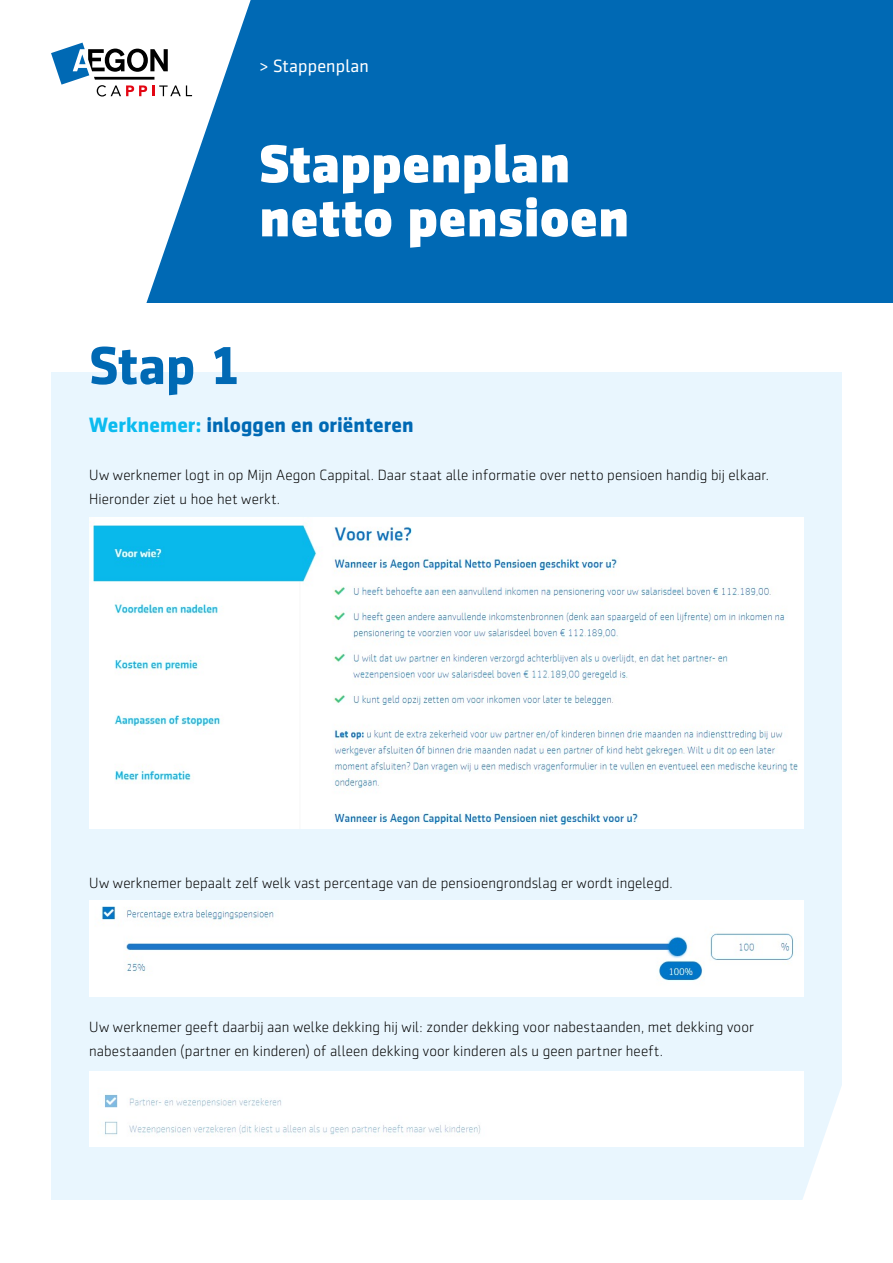
<style>
.page{position:relative;width:893px;height:1263px;background:#fff}
.page>*{position:absolute;margin:0;border:0;box-sizing:border-box;transform-origin:0 0}
.Cover_heading_diap{font:800 54px/54px "Sentico Sans DT";letter-spacing:.005em;color:#fff}
.Heading{font:700 54px "Sentico Sans DT";color:#0069b4}
.BODY_kopje_niveau_1{font:700 21px "Sentico Sans DT";color:#0069b4}
.COVER_Aegon_productg{font:18px "Sentico Sans DT";letter-spacing:.005em;color:#fff}
.BODY_platte_tekst{font:300 15px/24px "Sentico Sans DT";letter-spacing:.005em;color:#000}
.s1{color:#0bbbef}
</style>
<div class="page">
<div style="left:0;top:0;width:893px;height:303px;background:#0069b4"></div>
<svg style="left:0;top:0;width:251px;height:303px;fill:#fff"></svg>
<svg style="left:51px;top:43px;width:141px;height:54px;background:#b8c0c9"></svg>
<div style="left:51px;top:372px;width:791px;height:828px;background:#e9f6fe"></div>
<svg style="left:794px;top:1086px;width:48px;height:114px"></svg>
<img style="left:89px;top:517px;width:715px;height:312px">
<img style="left:89px;top:900px;width:715px;height:96px">
<div style="left:89px;top:1071px;width:715px;height:75px;background:#fff"></div>
<p class="COVER_Aegon_productg" style="left:259px;top:56px;width:111px">&gt; Stappenplan</p>
<p class="Cover_heading_diap" style="left:259px;top:136px;width:371px">Stappenplan netto pensioen</p>
<p class="Heading" style="left:89px;top:334px;width:153px">Stap 1</p>
<p class="BODY_kopje_niveau_1" style="left:89px;top:413px;width:326px"><span class="s1">Werknemer:</span> inloggen en oriënteren</p>
<p class="BODY_platte_tekst" style="left:89px;top:463px;width:681px">Uw werknemer logt in op Mijn Aegon Cappital. Daar staat alle informatie over netto pensioen handig bij elkaar.<br>Hieronder ziet u hoe het werkt.</p>
<p class="BODY_platte_tekst" style="left:89px;top:871px;width:585px">Uw werknemer bepaalt zelf welk vast percentage van de pensioengrondslag er wordt ingelegd.</p>
<p class="BODY_platte_tekst" style="left:89px;top:1015px;width:666px">Uw werknemer geeft daarbij aan welke dekking hij wil: zonder dekking voor nabestaanden, met dekking voor nabestaanden (partner en kinderen) of alleen dekking voor kinderen als u geen partner heeft.</p>
</div>
